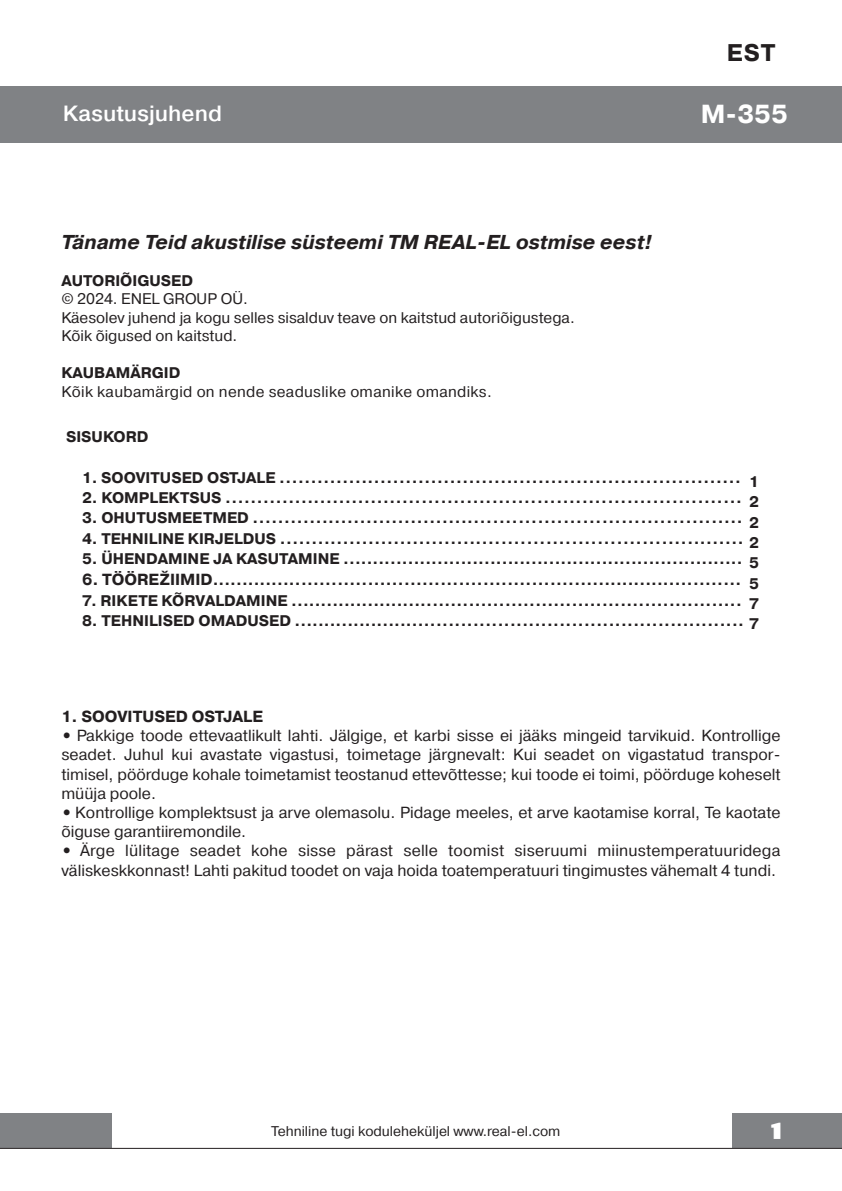
<style>
.page{position:relative;width:842px;height:1191px;background:#fff}
.page>*{position:absolute;margin:0;border:0;box-sizing:border-box;transform-origin:0 0}
.t1{font:700 26px "Pragmatica";color:#fff}
.t2{font:700 24px "Pragmatica";color:#231f20}
.t3{font:700 23.2px "Enter Sansman";color:#fff;scale:1.19 1}
.t4{font:500 22px "Pragmatica";color:#fff}
.t5{font:italic 700 20px "Pragmatica";letter-spacing:.005em;color:#231f20}
.t6{font:16px/19.2px "Pragmatica";color:#231f20}
.t7{font:700 16px "Pragmatica";color:#231f20}
.t8{font:15.4px/18.4px "Pragmatica";color:#231f20}
.t9{font:15.4px "Pragmatica";letter-spacing:.02em;color:#231f20}
.t10{font:700 15.4px/20.4px "Pragmatica";color:#231f20;text-align:justify}
.t11{font:700 15.2px "Pragmatica";color:#231f20}
.t12{font:14px "Pragmatica";color:#231f20}
.s1{font-size:15.4px}
.s2{font-size:16px}
.s3{font-weight:700}
</style>
<div class="page">
<div style="left:732px;top:1113px;width:110px;height:35px;background:#808285"></div>
<div style="left:0;top:1113px;width:111px;height:35px;background:#808285"></div>
<div style="left:0;top:86px;width:842px;height:57px;background:#808285"></div>
<hr style="left:0;top:1148px;width:842px;height:1px;background:#231f20">
<h2 class="t2" style="left:727px;top:37px;width:50px">EST</h2>
<h3 class="t4" style="left:63px;top:99px;width:161px">Kasutusjuhend</h3>
<h1 class="t1" style="left:701px;top:97px;width:89px">M-355</h1>
<h3 class="t5" style="left:61px;top:230px;width:592px">Täname Teid akustilise süsteemi TM REAL-EL ostmise eest!</h3>
<p class="t10" style="left:61px;top:271px;width:133px">AUTORIÕIGUSED</p>
<p class="t8" style="left:61px;top:290px;width:515px">© 2024. ENEL GROUP OÜ.<br>Käesolev juhend ja kogu selles sisalduv teave on kaitstud autoriõigustega.<br>Kõik õigused on kaitstud.</p>
<p class="t10" style="left:61px;top:363px;width:121px">KAUBAMÄRGID</p>
<p class="t9" style="left:61px;top:382px;width:432px">Kõik kaubamärgid on nende seaduslike omanike omandiks.</p>
<p class="t10" style="left:66px;top:427px;width:84px">SISUKORD</p>
<p class="t11" style="left:82px;top:467px;width:660px">1. <span class="s1">SOOVITUSED OSTJALE</span> .........................................................................</p>
<p class="t11" style="left:82px;top:488px;width:661px">2. <span class="s1">KOMPLEKTSUS</span> .................................................................................</p>
<p class="t11" style="left:82px;top:508px;width:662px">3. <span class="s1">OHUTUSMEETMED</span> .............................................................................</p>
<p class="t11" style="left:82px;top:528px;width:663px">4. TEHNILINE KIRJELDUS .........................................................................</p>
<p class="t11" style="left:82px;top:549px;width:662px">5. <span class="s1">ÜHENDAMINE JA KASUTAMINE</span> ....................................................................</p>
<p class="t11" style="left:82px;top:570px;width:661px"><span class="s2">6. TÖÖREŽIIMID</span>........................................................................................</p>
<p class="t11" style="left:82px;top:590px;width:661px">7. <span class="s1">RIKETE KÕRVALDAMINE</span> ...........................................................................</p>
<p class="t11" style="left:82px;top:611px;width:663px">8. <span class="s1">TEHNILISED OMADUSED</span> ..........................................................................</p>
<p class="t10" style="left:749px;top:471px;width:11px">1<br>2<br>2<br>2<br>5<br>5<br>7<br>7</p>
<p class="t7" style="left:61px;top:706px;width:203px">1. SOOVITUSED OSTJALE</p>
<p class="t6" style="left:61px;top:726px;width:721px;text-align:justify"><span class="s3">•</span> Pakkige toode ettevaatlikult lahti. Jälgige, et karbi sisse ei jääks mingeid tarvikuid. Kontrollige seadet. Juhul kui avastate vigastusi, toimetage järgnevalt: Kui seadet on vigastatud transpor&shy;timisel, pöörduge kohale toimetamist teostanud ettevõttesse; kui toode ei toimi, pöörduge koheselt müüja poole.</p>
<p class="t6" style="left:61px;top:803px;width:721px"><span class="s3">•</span> Kontrollige komplektsust ja arve olemasolu. Pidage meeles, et arve kaotamise korral, Te kaotate õiguse garantiiremondile.</p>
<p class="t6" style="left:61px;top:841px;width:721px"><span class="s3">•</span> Ärge lülitage seadet kohe sisse pärast selle toomist siseruumi miinustemperatuuridega väliskeskkonnast! Lahti pakitud toodet on vaja hoida toatemperatuuri tingimustes vähemalt 4 tundi.</p>
<p class="t12" style="left:271px;top:1122px;width:291px">Tehniline tugi koduleheküljel www.real-el.com</p>
<h3 class="t3" style="left:766px;top:1118px;width:14px">1</h3>
</div>
